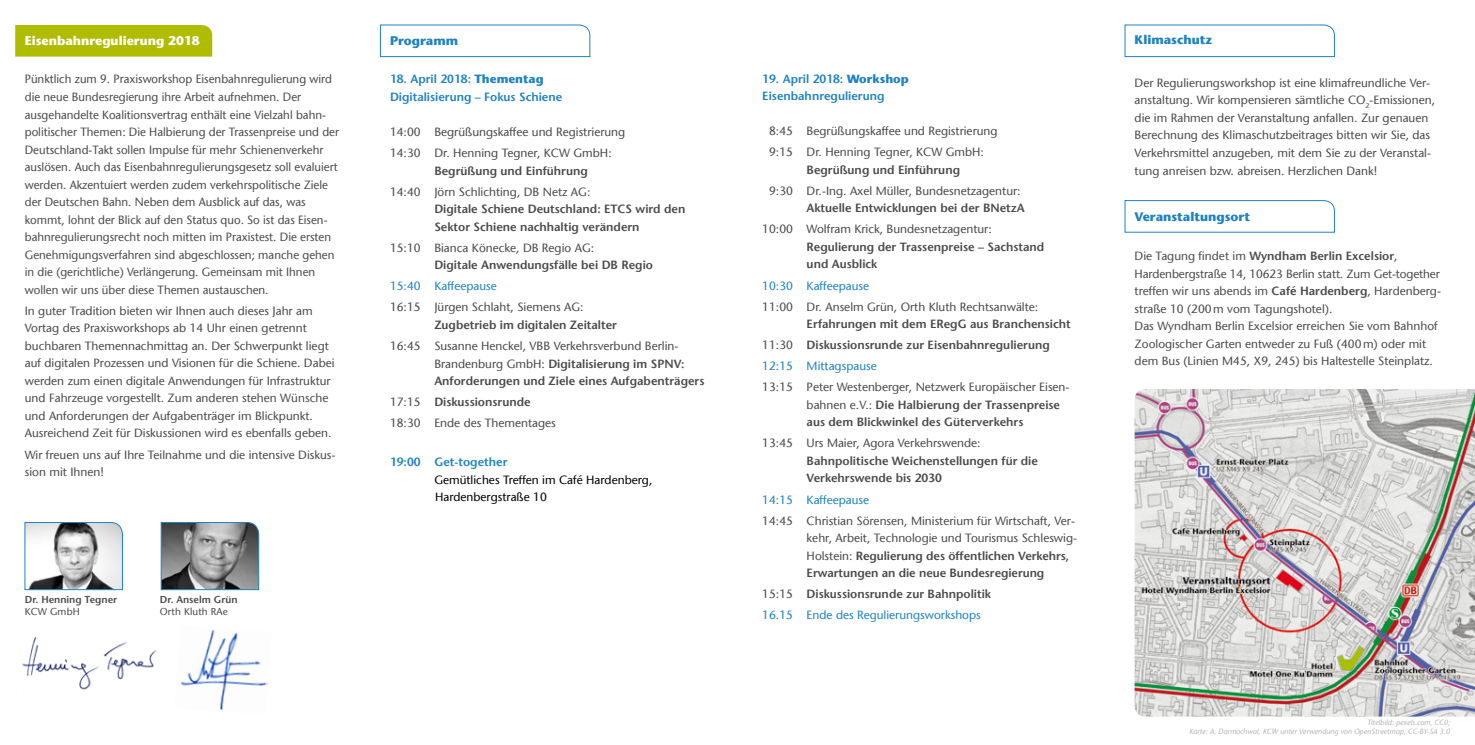
<style>
.page{position:relative;width:1475px;height:745px;background:#fff}
.page>*{position:absolute;margin:0;border:0;box-sizing:border-box;transform-origin:0 0}
.t1{font:700 12.5px "Stone Sans";color:#1f82c1}
.t2{font:700 12.5px "Stone Sans";color:#fff}
.t3{font:11.88px/17.5px "Stone Sans";color:#4b4b4d}
.t4{font:600 11.88px/17.5px "Stone Sans";color:#4b4b4d}
.t5{font:11.88px/21px "Stone Sans";color:#1f82c1}
.t6{font:600 11.88px/17.5px "Stone Sans";color:#1f82c1}
.t7{font:11.88px/17.5px "Stone Sans";color:#000}
.t8{font:600 10px "Stone Sans";color:#4b4b4d}
.t9{font:10px "Stone Sans";letter-spacing:.01em;color:#4b4b4d}
.t10{font:italic 7.5px/9px "Stone Sans";color:#b1b3b4;text-align:right}
.s1{font-weight:700}
.s2{font-weight:400}
.s3{font-weight:600}
.s4{font-weight:400;color:#1f82c1}
.s5{color:#4b4b4d}
.s6{font-weight:600;color:#4b4b4d}
</style>
<div class="page">
<img style="left:22px;top:637px;width:135px;height:53px">
<img style="left:180px;top:629px;width:88px;height:82px">
<svg style="left:380px;top:25px;width:210px;height:32px"></svg>
<div style="left:15px;top:25px;width:197px;height:32px;background:#b0bc00"></div>
<svg style="left:25px;top:522px;width:98px;height:67px"></svg>
<svg style="left:161px;top:522px;width:98px;height:67px;background:#7e8183"></svg>
<img style="left:1134px;top:389px;width:340px;height:327px">
<svg style="left:1124px;top:200px;width:210px;height:32px"></svg>
<svg style="left:1124px;top:25px;width:210px;height:32px"></svg>
<p class="t2" style="left:25px;top:33px;width:176px">Eisenbahnregulierung 2018</p>
<p class="t3" style="left:25px;top:71px;width:316px">Pünktlich zum 9. Praxisworkshop Eisenbahnregulierung wird die neue Bundesregierung ihre Arbeit aufnehmen. Der ausgehandelte Koalitionsvertrag enthält eine Vielzahl bahn&shy;politischer Themen: Die Halbierung der Trassenpreise und der Deutschland-Takt sollen Impulse für mehr Schienenverkehr auslösen. Auch das Eisenbahnregulierungsgesetz soll evaluiert werden. Akzentuiert werden zudem verkehrspolitische Ziele der Deutschen Bahn. Neben dem Ausblick auf das, was kommt, lohnt der Blick auf den Status quo. So ist das Eisen&shy;bahnregulierungsrecht noch mitten im Praxistest. Die ersten Genehmigungsverfahren sind abgeschlossen; manche gehen in die (gerichtliche) Verlängerung. Gemeinsam mit Ihnen wollen wir uns über diese Themen austauschen.</p>
<p class="t3" style="left:25px;top:302px;width:311px">In guter Tradition bieten wir Ihnen auch dieses Jahr am Vortag des Praxisworkshops ab 14 Uhr einen getrennt buchbaren Themennachmittag an. Der Schwerpunkt liegt auf digitalen Prozessen und Visionen für die Schiene. Dabei werden zum einen digitale Anwendungen für Infrastruktur und Fahrzeuge vorgestellt. Zum anderen stehen Wünsche und Anforderungen der Aufgabenträger im Blickpunkt.<br>Ausreichend Zeit für Diskussionen wird es ebenfalls geben.</p>
<p class="t3" style="left:25px;top:445px;width:312px">Wir freuen uns auf Ihre Teilnahme und die intensive Diskus&shy;sion mit Ihnen!</p>
<p class="t8" style="left:25px;top:593px;width:94px">Dr. Henning Tegner</p>
<p class="t8" style="left:160px;top:593px;width:79px">Dr. Anselm Grün</p>
<p class="t9" style="left:25px;top:605px;width:56px">KCW GmbH</p>
<p class="t9" style="left:160px;top:605px;width:69px">Orth Kluth RAe</p>
<p class="t1" style="left:390px;top:33px;width:70px">Programm</p>
<p class="t6" style="left:390px;top:70px;width:174px">18. April 2018: <span class="s1">Thementag<br></span>Digitalisierung – Fokus Schiene</p>
<p class="t3" style="left:390px;top:121px;width:237px;line-height:21px">14:00 Begrüßungskaffee und Registrierung<br>14:30 Dr. Henning Tegner, KCW GmbH:</p>
<p class="t4" style="left:434px;top:162px;width:155px">Begrüßung und Einführung</p>
<p class="t3" style="left:390px;top:183px;width:202px">14:40 Jörn Schlichting, DB Netz AG:</p>
<p class="t4" style="left:434px;top:200px;width:252px">Digitale Schiene Deutschland: ETCS wird den<br>Sektor Schiene nachhaltig verändern</p>
<p class="t3" style="left:390px;top:239px;width:206px">15:10 Bianca Könecke, DB Regio AG:</p>
<p class="t4" style="left:434px;top:256px;width:220px">Digitale Anwendungsfälle bei DB Regio</p>
<p class="t5" style="left:390px;top:275px;width:108px">15:40 Kaffeepause</p>
<p class="t3" style="left:390px;top:298px;width:195px">16:15 Jürgen Schlaht, Siemens AG:</p>
<p class="t4" style="left:434px;top:316px;width:184px">Zugbetrieb im digitalen Zeitalter</p>
<p class="t4" style="left:434px;top:337px;width:271px;text-indent:-44px"><span class="s2">16:45 Susanne Henckel, VBB Verkehrsverbund Berlin-<br>Brandenburg GmbH:</span> Digitalisierung im SPNV:<br>Anforderungen und Ziele eines Aufgabenträgers</p>
<p class="t3" style="left:390px;top:391px;width:167px;line-height:21px">17:15 <span class="s3">Diskussionsrunde<br></span>18:30 Ende des Thementages</p>
<p class="t6" style="left:390px;top:453px;width:119px">19:00 Get-together</p>
<p class="t7" style="left:434px;top:470px;width:219px">Gemütliches Treffen im Café Hardenberg,<br>Hardenbergstraße 10</p>
<p class="t6" style="left:762px;top:70px;width:148px">19. April 2018: <span class="s1">Workshop<br></span>Eisenbahnregulierung</p>
<p class="t3" style="left:769px;top:120px;width:230px;line-height:21px">8:45 Begrüßungskaffee und Registrierung<br>9:15 Dr. Henning Tegner, KCW GmbH:</p>
<p class="t4" style="left:806px;top:161px;width:155px">Begrüßung und Einführung</p>
<p class="t3" style="left:769px;top:182px;width:253px">9:30 Dr.-Ing. Axel Müller, Bundesnetzagentur:</p>
<p class="t4" style="left:806px;top:199px;width:220px">Aktuelle Entwicklungen bei der BNetzA</p>
<p class="t3" style="left:762px;top:220px;width:231px">10:00 Wolfram Krick, Bundesnetzagentur:</p>
<p class="t4" style="left:806px;top:238px;width:239px">Regulierung der Trassenpreise – Sachstand und Ausblick</p>
<p class="t5" style="left:762px;top:275px;width:108px">10:30 Kaffeepause</p>
<p class="t3" style="left:762px;top:297px;width:277px">11:00 Dr. Anselm Grün, Orth Kluth Rechtsanwälte:</p>
<p class="t4" style="left:762px;top:313px;width:310px;line-height:21px;text-indent:44px">Erfahrungen mit dem ERegG aus Branchensicht<br><span class="s2">11:30</span> Diskussionsrunde zur Eisenbahnregulierung<br><span class="s4">12:15 Mittagspause</span></p>
<p class="t4" style="left:806px;top:378px;width:264px;text-indent:-44px"><span class="s2">13:15 Peter Westenberger, Netzwerk Europäischer Eisen&shy;bahnen e.V.:</span> Die Halbierung der Trassenpreise aus dem Blickwinkel des Güterverkehrs</p>
<p class="t3" style="left:762px;top:434px;width:220px">13:45 Urs Maier, Agora Verkehrswende:</p>
<p class="t4" style="left:806px;top:451px;width:233px">Bahnpolitische Weichenstellungen für die<br>Verkehrswende bis 2030</p>
<p class="t5" style="left:762px;top:488px;width:108px">14:15 Kaffeepause</p>
<p class="t3" style="left:806px;top:511px;width:272px;text-indent:-44px">14:45 Christian Sörensen, Ministerium für Wirtschaft, Ver&shy;kehr, Arbeit, Technologie und Tourismus Schleswig-Holstein: <span class="s3">Regulierung des öffentlichen Verkehrs, Erwartungen an die neue Bundesregierung</span></p>
<p class="t5" style="left:762px;top:583px;width:230px"><span class="s5">15:15</span> <span class="s6">Diskussionsrunde zur Bahnpolitik<br></span>16.15 Ende des Regulierungsworkshops</p>
<p class="t1" style="left:1134px;top:32px;width:79px">Klimaschutz</p>
<p class="t3" style="left:1134px;top:74px;width:302px">Der Regulierungsworkshop ist eine klimafreundliche Ver&shy;anstaltung. Wir kompensieren sämtliche CO<sub>2</sub>-Emissionen, die im Rahmen der Veranstaltung anfallen. Zur genauen Berechnung des Klimaschutzbeitrages bitten wir Sie, das Verkehrsmittel anzugeben, mit dem Sie zu der Veranstal&shy;tung anreisen bzw. abreisen. Herzlichen Dank!</p>
<p class="t1" style="left:1134px;top:209px;width:117px">Veranstaltungsort</p>
<p class="t3" style="left:1134px;top:247px;width:308px">Die Tagung findet im <span class="s3">Wyndham Berlin Excelsior</span>, Hardenbergstraße 14, 10623 Berlin statt. Zum Get-together treffen wir uns abends im <span class="s3">Café Hardenberg</span>, Hardenberg&shy;straße 10 (200m vom Tagungshotel).<br>Das Wyndham Berlin Excelsior erreichen Sie vom Bahnhof Zoologischer Garten entweder zu Fuß (400m) oder mit dem Bus (Linien M45, X9, 245) bis Haltestelle Steinplatz.</p>
<p class="t10" style="left:1188px;top:717px;width:262px">Titelbild: pexels.com, CC0;<br>Karte: A. Darmochwal, KCW unter Verwendung von OpenStreetmap, CC-BY-SA 3.0</p>
</div>
